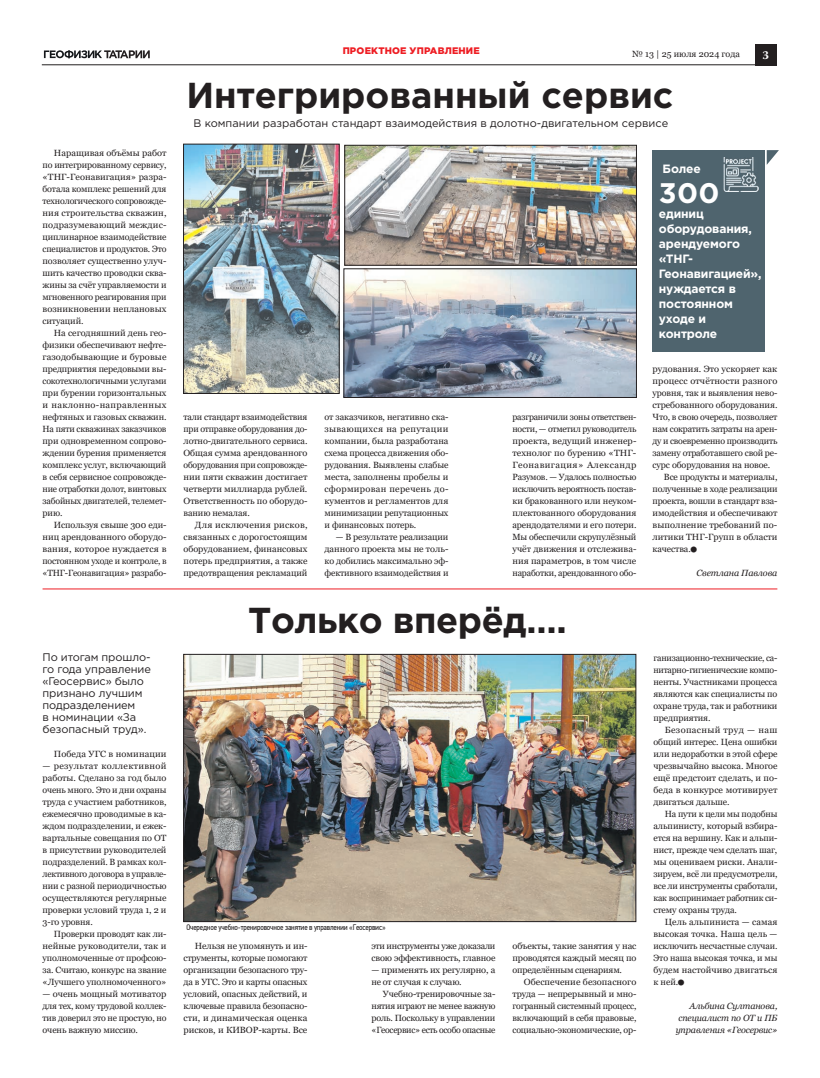
<style>
.page{position:relative;width:820px;height:1078px;background:#fff}
.page>*{position:absolute;margin:0;border:0;box-sizing:border-box;transform-origin:0 0}
.t1{font:700 36px "Gotham Pro";color:#231f20}
.t2{font:700 28.3px "Gotham Pro";color:#fff}
.t3{font:700 12px/15px "Gotham Pro";letter-spacing:-.01em;color:#fff}
.t4{font:700 12px "Warnock Pro";color:#fff}
.t5{font:11px/12px "Gotham Pro";letter-spacing:-.01em;color:#231f20}
.t6{font:900 9.5px "Gotham Pro";letter-spacing:.02em;color:#ee1d23}
.t7{font:9px/12px "Georgia";letter-spacing:-.01em;color:#231f20;text-align:justify}
.t8{font:italic 9px/12px "Georgia";letter-spacing:-.01em;color:#231f20;text-align:right}
.t9{font:9px "Georgia";letter-spacing:.015em;color:#231f20}
.t10{font:8px "PF Din Text Cond Pro";letter-spacing:-.02em;color:#231f20}
</style>
<div class="page">
<div style="left:755px;top:44px;width:21px;height:22px;background:#231f20"></div>
<svg style="left:44px;top:50px;width:106px;height:8px"></svg>
<hr style="left:42px;top:64px;width:734px;height:1px;background:#231f20">
<div style="left:652px;top:150px;width:113px;height:201px;background:#4f646e"></div>
<svg style="left:766px;top:150px;width:12px;height:15px"></svg>
<img style="left:723px;top:157px;width:35px;height:34px">
<hr style="left:43px;top:588px;width:734px;height:1px;background:#ee1d23">
<img style="left:185px;top:656px;width:448px;height:263px">
<div style="left:183px;top:654px;width:452px;height:267px;border:1px solid #231f20"></div>
<img style="left:185px;top:146px;width:152px;height:245px">
<div style="left:183px;top:144px;width:156px;height:249px;border:1px solid #231f20"></div>
<img style="left:345px;top:270px;width:289px;height:125px">
<img style="left:346px;top:147px;width:288px;height:116px">
<div style="left:344px;top:145px;width:292px;height:120px;border:1px solid #231f20"></div>
<p class="t7" style="left:43px;top:147px;width:125px;text-indent:11px">Наращивая объёмы работ по интегрированному сервису, «ТНГ-Геонавигация» разра&shy;ботала комплекс решений для технологического сопровожде&shy;ния строительства скважин, подразумевающий междис&shy;циплинарное взаимодействие специалистов и продуктов. Это позволяет существенно улуч&shy;шить качество проводки сква&shy;жины за счёт управляемости и мгновенного реагирования при возникновении неплановых ситуаций.</p>
<p class="t7" style="left:43px;top:327px;width:125px;text-indent:11px">На сегодняшний день гео&shy;физики обеспечивают нефте&shy;газодобывающие и буровые предприятия передовыми вы&shy;сокотехнологичными услугами при бурении горизонтальных и наклонно-направленных нефтяных и газовых скважин.<br>На пяти скважинах заказчиков при одновременном сопрово&shy;ждении бурения применяется комплекс услуг, включающий в себя сервисное сопровожде&shy;ние отработки долот, винтовых забойных двигателей, телемет&shy;рию.</p>
<p class="t7" style="left:43px;top:519px;width:125px;text-indent:11px">Используя свыше 300 еди&shy;ниц арендованного оборудо&shy;вания, которое нуждается в постоянном уходе и контроле, в «ТНГ-Геонавигация» разрабо-</p>
<p class="t5" style="left:43px;top:650px;width:110px">По итогам прошло&shy;го года управление «Геосервис» было признано лучшим подразделением<br>в номинации «За безопасный труд».</p>
<p class="t7" style="left:54px;top:747px;width:114px">Победа УГС в номинации</p>
<p class="t7" style="left:43px;top:759px;width:125px">— результат коллективной работы. Сделано за год было очень много. Это и дни охраны труда с участием работников, ежемесячно проводимые в ка&shy;ждом подразделении, и ежек&shy;вартальные совещания по ОТ в присутствии руководителей подразделений. В рамках кол&shy;лективного договора в управле&shy;нии с разной периодичностью осуществляются регулярные проверки условий труда 1, 2 и 3-го уровня.</p>
<p class="t7" style="left:43px;top:927px;width:125px;text-indent:11px">Проверки проводят как ли&shy;нейные руководители, так и уполномоченные от профсою&shy;за. Считаю, конкурс на звание «Лучшего уполномоченного»</p>
<p class="t7" style="left:43px;top:987px;width:125px">— очень мощный мотиватор для тех, кому трудовой коллек&shy;тив доверил это не простую, но очень важную миссию.</p>
<p class="t6" style="left:342px;top:46px;width:139px">ПРОЕКТНОЕ УПРАВЛЕНИЕ</p>
<p class="t7" style="left:631px;top:48px;width:109px">№ 13 | 25 июля 2024 года</p>
<h3 class="t4" style="left:762px;top:48px;width:8px">3</h3>
<h1 class="t1" style="left:186px;top:74px;width:488px">Интегрированный сервис</h1>
<p class="t5" style="left:193px;top:117px;width:476px">В компании разработан стандарт взаимодействия в долотно-двигательном сервисе</p>
<p class="t7" style="left:183px;top:411px;width:125px">тали стандарт взаимодействия при отправке оборудования до&shy;лотно-двигательного сервиса.<br>Общая сумма арендованного оборудования при сопровожде&shy;нии пяти скважин достигает четверти миллиарда рублей.<br>Ответственность по оборудо&shy;ванию немалая.</p>
<p class="t7" style="left:183px;top:519px;width:125px;text-indent:11px">Для исключения рисков, связанных с дорогостоящим оборудованием, финансовых потерь предприятия, а также предотвращения рекламаций</p>
<p class="t7" style="left:324px;top:411px;width:125px">от заказчиков, негативно ска&shy;зывающихся на репутации компании, была разработана схема процесса движения обо&shy;рудования. Выявлены слабые места, заполнены пробелы и сформирован перечень до&shy;кументов и регламентов для минимизации репутационных и финансовых потерь.</p>
<p class="t7" style="left:324px;top:531px;width:125px;text-indent:11px">— В результате реализации данного проекта мы не толь&shy;ко добились максимально эф&shy;фективного взаимодействия и</p>
<p class="t7" style="left:512px;top:411px;width:125px">разграничили зоны ответствен&shy;ности, — отметил руководитель проекта, ведущий инженер&shy;технолог по бурению «ТНГ-Геонавигация» Александр Разумов. — Удалось полностью исключить вероятность постав&shy;ки бракованного или неуком&shy;плектованного оборудования арендодателями и его потери.<br>Мы обеспечили скрупулёзный учёт движения и отслежива&shy;ния параметров, в том числе наработки, арендованного обо-</p>
<h1 class="t1" style="left:248px;top:599px;width:320px">Только вперёд….</h1>
<p class="t10" style="left:186px;top:922px;width:201px">Очередное учебно-тренировочное занятие в управлении «Геосервис»</p>
<p class="t7" style="left:183px;top:939px;width:125px;text-indent:11px">Нельзя не упомянуть и ин&shy;струменты, которые помогают организации безопасного тру&shy;да в УГС. Это и карты опасных условий, опасных действий, и ключевые правила безопасно&shy;сти, и динамическая оценка рисков, и КИВОР-карты. Все</p>
<p class="t7" style="left:371px;top:939px;width:125px">эти инструменты уже доказали свою эффективность, главное</p>
<p class="t7" style="left:371px;top:963px;width:125px">— применять их регулярно, а не от случая к случаю.</p>
<p class="t7" style="left:371px;top:987px;width:125px;text-indent:11px">Учебно-тренировочные за&shy;нятия играют не менее важную роль. Поскольку в управлении «Геосервис» есть особо опасные</p>
<p class="t7" style="left:512px;top:939px;width:125px">объекты, такие занятия у нас проводятся каждый месяц по определённым сценариям.</p>
<p class="t7" style="left:512px;top:975px;width:125px;text-indent:11px">Обеспечение безопасного труда — непрерывный и мно&shy;гогранный системный процесс, включающий в себя правовые, социально-экономические, ор-</p>
<h3 class="t3" style="left:662px;top:161px;width:40px">Более</h3>
<h2 class="t2" style="left:658px;top:176px;width:62px">300</h2>
<h3 class="t3" style="left:658px;top:206px;width:104px">единиц оборудования, арендуемого «ТНГ-<br>Геонавигацией», нуждается в постоянном уходе и контроле</h3>
<p class="t7" style="left:652px;top:363px;width:126px">рудования. Это ускоряет как</p>
<p class="t9" style="left:652px;top:375px;width:126px">процесс отчётности разного</p>
<p class="t7" style="left:652px;top:387px;width:126px">уровня, так и выявления нево-</p>
<p class="t7" style="left:652px;top:399px;width:126px">стребованного оборудования.</p>
<p class="t7" style="left:652px;top:411px;width:126px">Что, в свою очередь, позволяет</p>
<p class="t7" style="left:652px;top:423px;width:126px">нам сократить затраты на арен-</p>
<p class="t7" style="left:652px;top:435px;width:126px">ду и своевременно производить</p>
<p class="t7" style="left:652px;top:447px;width:126px">замену отработавшего свой ре-</p>
<p class="t7" style="left:652px;top:459px;width:119px">сурс оборудования на новое.</p>
<p class="t7" style="left:663px;top:471px;width:115px">Все продукты и материалы,</p>
<p class="t7" style="left:652px;top:483px;width:126px">полученные в ходе реализации</p>
<p class="t7" style="left:652px;top:495px;width:126px">проекта, вошли в стандарт вза-</p>
<p class="t7" style="left:652px;top:507px;width:126px">имодействия и обеспечивают</p>
<p class="t7" style="left:652px;top:519px;width:126px">выполнение требований по-</p>
<p class="t7" style="left:652px;top:531px;width:126px">литики ТНГ-Групп в области</p>
<p class="t7" style="left:652px;top:543px;width:46px">качества.○</p>
<p class="t8" style="left:696px;top:567px;width:82px">Светлана Павлова</p>
<p class="t7" style="left:653px;top:651px;width:125px">ганизационно-технические, са&shy;нитарно-гигиенические компо&shy;ненты. Участниками процесса являются как специалисты по охране труда, так и работники предприятия.</p>
<p class="t7" style="left:653px;top:723px;width:125px;text-indent:11px">Безопасный труд — наш общий интерес. Цена ошибки или недоработки в этой сфере чрезвычайно высока. Многое ещё предстоит сделать, и по&shy;беда в конкурсе мотивирует двигаться дальше.</p>
<p class="t7" style="left:653px;top:807px;width:125px;text-indent:11px">На пути к цели мы подобны альпинисту, который взбира&shy;ется на вершину. Как и альпи&shy;нист, прежде чем сделать шаг, мы оцениваем риски. Анали&shy;зируем, всё ли предусмотрели, все ли инструменты сработали, как воспринимает работник си&shy;стему охраны труда.</p>
<p class="t7" style="left:653px;top:915px;width:125px;text-indent:11px">Цель альпиниста — самая высокая точка. Наша цель — исключить несчастные случаи.<br>Это наша высокая точка, и мы будем настойчиво двигаться к ней.○</p>
<p class="t8" style="left:675px;top:999px;width:103px">Альбина Султанова, специалист по ОТ и ПБ управления «Геосервис»</p>
</div>
